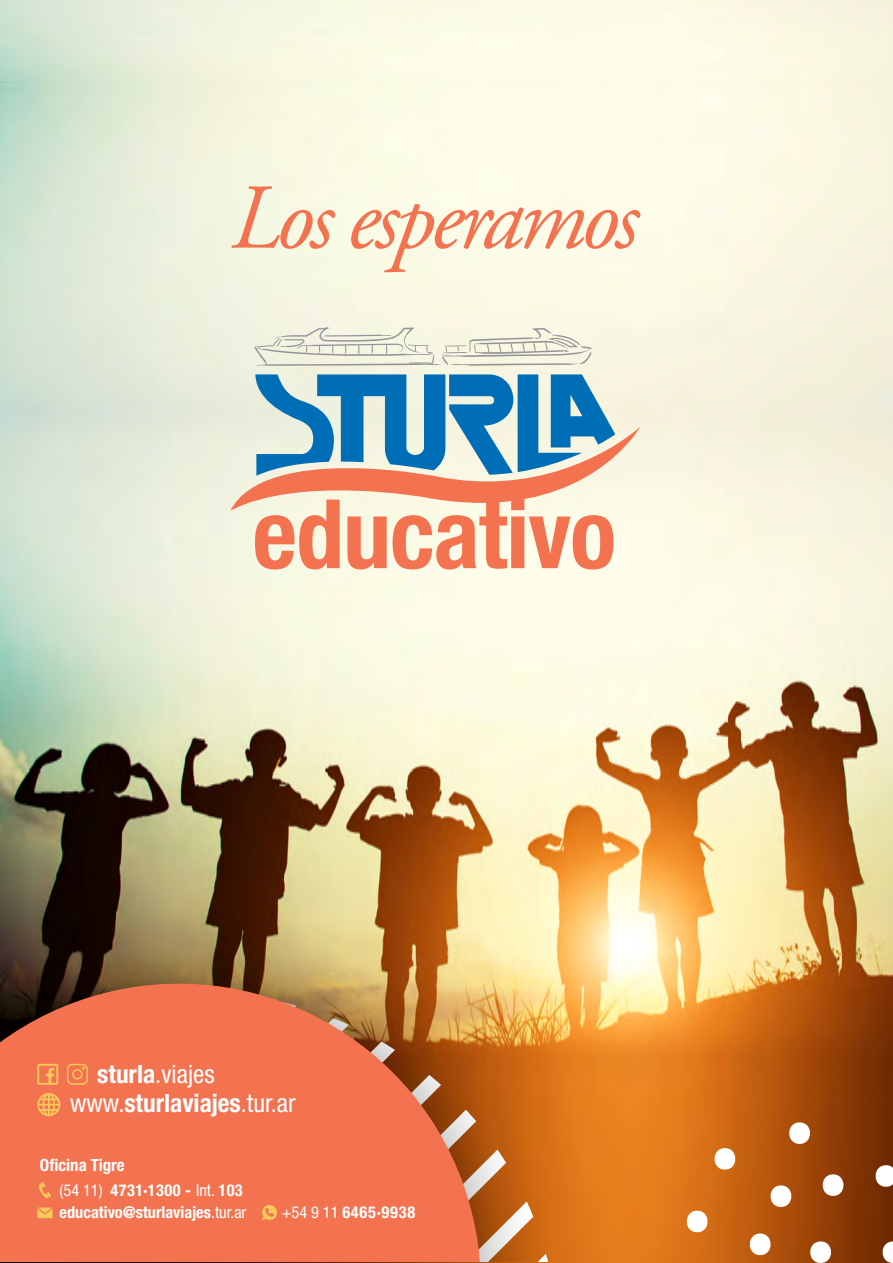
<style>
.page{position:relative;width:893px;height:1263px;background:#fff}
.page>*{position:absolute;margin:0;border:0;box-sizing:border-box;transform-origin:0 0}
.t1{font:700 condensed 96px "Helvetica Neue LT Std";letter-spacing:-.01em;color:#f37351}
.t2{font:italic 92.4px "Adobe Garamond Pro";letter-spacing:-.05em;color:#f37350}
.t3{font:700 condensed 25.35px/28.8px "Helvetica Neue LT Std";color:#fff}
.t4{font:700 condensed 16.95px "Helvetica Neue LT Std";color:#fff}
.t5{font:700 condensed 16.35px/21.9px "Helvetica Neue LT Std";color:#fff}
.t6{font:700 condensed 16.35px "Helvetica Neue LT Std";letter-spacing:.05em;color:#fff}
.s1{font-weight:400}
</style>
<div class="page">
<img style="left:0;top:0;width:893px;height:1263px">
<svg style="left:807px;top:1241px;width:27px;height:22px"></svg>
<svg style="left:767px;top:1185px;width:28px;height:22px"></svg>
<svg style="left:819px;top:1174px;width:28px;height:22px"></svg>
<svg style="left:872px;top:1165px;width:21px;height:22px"></svg>
<svg style="left:683px;top:1211px;width:28px;height:21px"></svg>
<svg style="left:879px;top:1241px;width:14px;height:22px"></svg>
<svg style="left:746px;top:1233px;width:28px;height:22px"></svg>
<svg style="left:711px;top:1148px;width:28px;height:21px"></svg>
<svg style="left:786px;top:1122px;width:27px;height:22px"></svg>
<svg style="left:254px;top:327px;width:338px;height:39px"></svg>
<svg style="left:230px;top:374px;width:410px;height:148px"></svg>
<svg style="left:575px;top:958px;width:20px;height:303px;fill:#e67e1e"></svg>
<img style="left:0;top:889px;width:575px;height:372px">
<svg style="left:0;top:949px;width:516px;height:312px;fill:#f37350"></svg>
<svg style="left:67px;top:1064px;width:21px;height:21px"></svg>
<svg style="left:37px;top:1064px;width:21px;height:21px"></svg>
<svg style="left:37px;top:1093px;width:23px;height:23px"></svg>
<svg style="left:37px;top:1207px;width:16px;height:11px"></svg>
<svg style="left:39px;top:1182px;width:12px;height:16px"></svg>
<svg style="left:262px;top:1204px;width:15px;height:16px"></svg>
<h2 class="t2" style="left:230px;top:163px;width:409px">Los esperamos</h2>
<h1 class="t1" style="left:253px;top:476px;width:365px">educativo</h1>
<h3 class="t3" style="left:70px;top:1059px;width:227px;text-indent:27px">sturla<span class="s1">.viajes www.</span>sturlaviajes<span class="s1">.tur.ar</span></h3>
<p class="t4" style="left:40px;top:1154px;width:86px">Oficina Tigre</p>
<p class="t5" style="left:60px;top:1179px;width:188px"><span class="s1">(54 11)</span> 4731·1300 - <span class="s1">Int.</span> 103 educativo@sturlaviajes<span class="s1">.tur.ar</span></p>
<p class="t6" style="left:282px;top:1202px;width:135px"><span class="s1">+54 9 11</span> 6465·9938</p>
</div>
